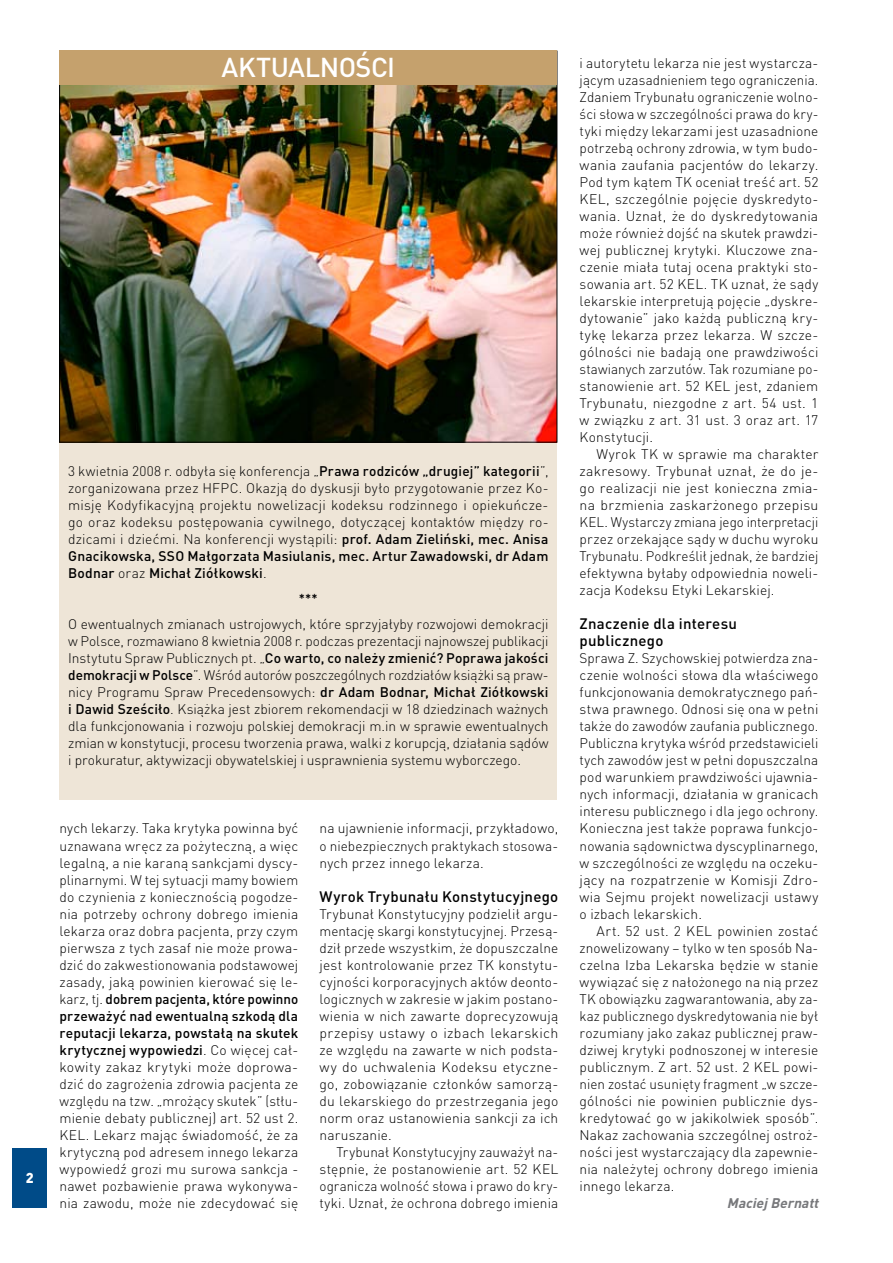
<style>
.page{position:relative;width:893px;height:1263px;background:#fff}
.page>*{position:absolute;margin:0;border:0;box-sizing:border-box;transform-origin:0 0}
.t1{font:500 27px "DIN Festival";letter-spacing:-.02em;color:#fff}
.t2{font:500 15px/17px "DIN Festival";letter-spacing:.015em;color:#000}
.t3{font:900 14.25px "DIN Festival";color:#fff}
.t4{font:300 13.8px/17px "DIN Festival";letter-spacing:.01em;color:#000;text-align:justify}
.t5{font:italic 700 13.8px "DIN Festival";color:#77787b}
.t6{font:500 12.75px "DIN Festival";color:#000}
.s1{font-weight:500}
</style>
<div class="page">
<div style="left:60px;top:82px;width:497px;height:717px;background:#eee5d7"></div>
<img style="left:62px;top:84px;width:493px;height:356px">
<div style="left:60px;top:50px;width:497px;height:34px;background:#c5a16d"></div>
<div style="left:13px;top:1148px;width:34px;height:60px;background:#004b88"></div>
<p class="t3" style="left:26px;top:1168px;width:9px">2</p>
<h1 class="t1" style="left:221px;top:50px;width:175px">AKTUALNOŚCI</h1>
<p class="t4" style="left:68px;top:463px;width:482px">3 kwietnia 2008 r. odbyła się konferencja „<span class="s1">Prawa rodziców „drugiej” kategorii</span>”, zorganizowana przez HFPC. Okazją do dyskusji było przygotowanie przez Ko&shy;misję Kodyfikacyjną projektu nowelizacji kodeksu rodzinnego i opiekuńcze&shy;go oraz kodeksu postępowania cywilnego, dotyczącej kontaktów między ro&shy;dzicami i dziećmi. Na konferencji wystąpili: <span class="s1">prof. Adam Zieliński, mec. Anisa Gnacikowska, SSO Małgorzata Masiulanis, mec. Artur Zawadowski, dr Adam Bodnar</span> oraz <span class="s1">Michał Ziółkowski</span>.</p>
<p class="t6" style="left:299px;top:591px;width:20px">***</p>
<p class="t4" style="left:68px;top:616px;width:482px">O ewentualnych zmianach ustrojowych, które sprzyjałyby rozwojowi demokracji w Polsce, rozmawiano 8 kwietnia 2008 r. podczas prezentacji najnowszej publikacji Instytutu Spraw Publicznych pt. „<span class="s1">Co warto, co należy zmienić? Poprawa jakości demokracji w Polsce</span>”. Wśród autorów poszczególnych rozdziałów książki są praw&shy;nicy Programu Spraw Precedensowych: <span class="s1">dr Adam Bodnar, Michał Ziółkowski i Dawid Sześciło</span>. Książka jest zbiorem rekomendacji w 18 dziedzinach ważnych dla funkcjonowania i rozwoju polskiej demokracji m.in w sprawie ewentualnych zmian w konstytucji, procesu tworzenia prawa, walki z korupcją, działania sądów i prokuratur, aktywizacji obywatelskiej i usprawnienia systemu wyborczego.</p>
<p class="t4" style="left:60px;top:820px;width:240px">nych lekarzy. Taka krytyka powinna być uznawana wręcz za pożyteczną, a więc legalną, a nie karaną sankcjami dyscy&shy;plinarnymi. W tej sytuacji mamy bowiem do czynienia z koniecznością pogodze&shy;nia potrzeby ochrony dobrego imienia lekarza oraz dobra pacjenta, przy czym pierwsza z tych zasaf nie może prowa&shy;dzić do zakwestionowania podstawowej zasady, jaką powinien kierować się le&shy;karz, tj. <span class="s1">dobrem pacjenta, które powinno przeważyć nad ewentualną szkodą dla reputacji lekarza, powstałą na skutek krytycznej wypowiedzi</span>. Co więcej cał&shy;kowity zakaz krytyki może doprowa&shy;dzić do zagrożenia zdrowia pacjenta ze względu na tzw. „mrożący skutek” (stłu&shy;mienie debaty publicznej) art. 52 ust 2.<br>KEL. Lekarz mając świadomość, że za krytyczną pod adresem innego lekarza wypowiedź grozi mu surowa sankcja - nawet pozbawienie prawa wykonywa&shy;nia zawodu, może nie zdecydować się</p>
<p class="t4" style="left:320px;top:820px;width:240px">na ujawnienie informacji, przykładowo, o niebezpiecznych praktykach stosowa&shy;nych przez innego lekarza.</p>
<p class="t2" style="left:320px;top:887px;width:240px">Wyrok Trybunału Konstytucyjnego</p>
<p class="t4" style="left:320px;top:905px;width:240px">Trybunał Konstytucyjny podzielił argu&shy;mentację skargi konstytucyjnej. Przesą&shy;dził przede wszystkim, że dopuszczalne jest kontrolowanie przez TK konstytu&shy;cyjności korporacyjnych aktów deonto&shy;logicznych w zakresie w jakim postano&shy;wienia w nich zawarte doprecyzowują przepisy ustawy o izbach lekarskich ze względu na zawarte w nich podsta&shy;wy do uchwalenia Kodeksu etyczne&shy;go, zobowiązanie członków samorzą&shy;du lekarskiego do przestrzegania jego norm oraz ustanowienia sankcji za ich naruszanie.</p>
<p class="t4" style="left:320px;top:1143px;width:240px;text-indent:17px">Trybunał Konstytucyjny zauważył na&shy;stępnie, że postanowienie art. 52 KEL ogranicza wolność słowa i prawo do kry&shy;tyki. Uznał, że ochrona dobrego imienia</p>
<p class="t4" style="left:580px;top:54px;width:240px">i autorytetu lekarza nie jest wystarcza&shy;jącym uzasadnieniem tego ograniczenia.<br>Zdaniem Trybunału ograniczenie wolno&shy;ści słowa w szczególności prawa do kry&shy;tyki między lekarzami jest uzasadnione potrzebą ochrony zdrowia, w tym budo&shy;wania zaufania pacjentów do lekarzy.<br>Pod tym kątem TK oceniał treść art. 52<br>KEL, szczególnie pojęcie dyskredyto&shy;wania. Uznał, że do dyskredytowania może również dojść na skutek prawdzi&shy;wej publicznej krytyki. Kluczowe zna&shy;czenie miała tutaj ocena praktyki sto&shy;sowania art. 52 KEL. TK uznał, że sądy lekarskie interpretują pojęcie „dyskre&shy;dytowanie” jako każdą publiczną kry&shy;tykę lekarza przez lekarza. W szcze&shy;gólności nie badają one prawdziwości stawianych zarzutów. Tak rozumiane po&shy;stanowienie art. 52 KEL jest, zdaniem Trybunału, niezgodne z art. 54 ust. 1 w związku z art. 31 ust. 3 oraz art. 17<br>Konstytucji.</p>
<p class="t4" style="left:580px;top:446px;width:240px;text-indent:17px">Wyrok TK w sprawie ma charakter zakresowy. Trybunał uznał, że do je&shy;go realizacji nie jest konieczna zmia&shy;na brzmienia zaskarżonego przepisu KEL. Wystarczy zmiana jego interpretacji przez orzekające sądy w duchu wyroku Trybunału. Podkreślił jednak, że bardziej efektywna byłaby odpowiednia noweli&shy;zacja Kodeksu Etyki Lekarskiej.</p>
<p class="t2" style="left:580px;top:615px;width:159px">Znaczenie dla interesu publicznego</p>
<p class="t4" style="left:580px;top:650px;width:240px">Sprawa Z. Szychowskiej potwierdza zna&shy;czenie wolności słowa dla właściwego funkcjonowania demokratycznego pań&shy;stwa prawnego. Odnosi się ona w pełni także do zawodów zaufania publicznego.<br>Publiczna krytyka wśród przedstawicieli tych zawodów jest w pełni dopuszczalna pod warunkiem prawdziwości ujawnia&shy;nych informacji, działania w granicach interesu publicznego i dla jego ochrony.<br>Konieczna jest także poprawa funkcjo&shy;nowania sądownictwa dyscyplinarnego, w szczególności ze względu na oczeku&shy;jący na rozpatrzenie w Komisji Zdro&shy;wia Sejmu projekt nowelizacji ustawy o izbach lekarskich.</p>
<p class="t4" style="left:580px;top:922px;width:240px;text-indent:17px">Art. 52 ust. 2 KEL powinien zostać znowelizowany – tylko w ten sposób Na&shy;czelna Izba Lekarska będzie w stanie wywiązać się z nałożonego na nią przez TK obowiązku zagwarantowania, aby za&shy;kaz publicznego dyskredytowania nie był rozumiany jako zakaz publicznej praw&shy;dziwej krytyki podnoszonej w interesie publicznym. Z art. 52 ust. 2 KEL powi&shy;nien zostać usunięty fragment „w szcze&shy;gólności nie powinien publicznie dys&shy;kredytować go w jakikolwiek sposób”.<br>Nakaz zachowania szczególnej ostroż&shy;ności jest wystarczający dla zapewnie&shy;nia należytej ochrony dobrego imienia innego lekarza.</p>
<p class="t5" style="left:727px;top:1194px;width:97px">Maciej Bernatt</p>
</div>
